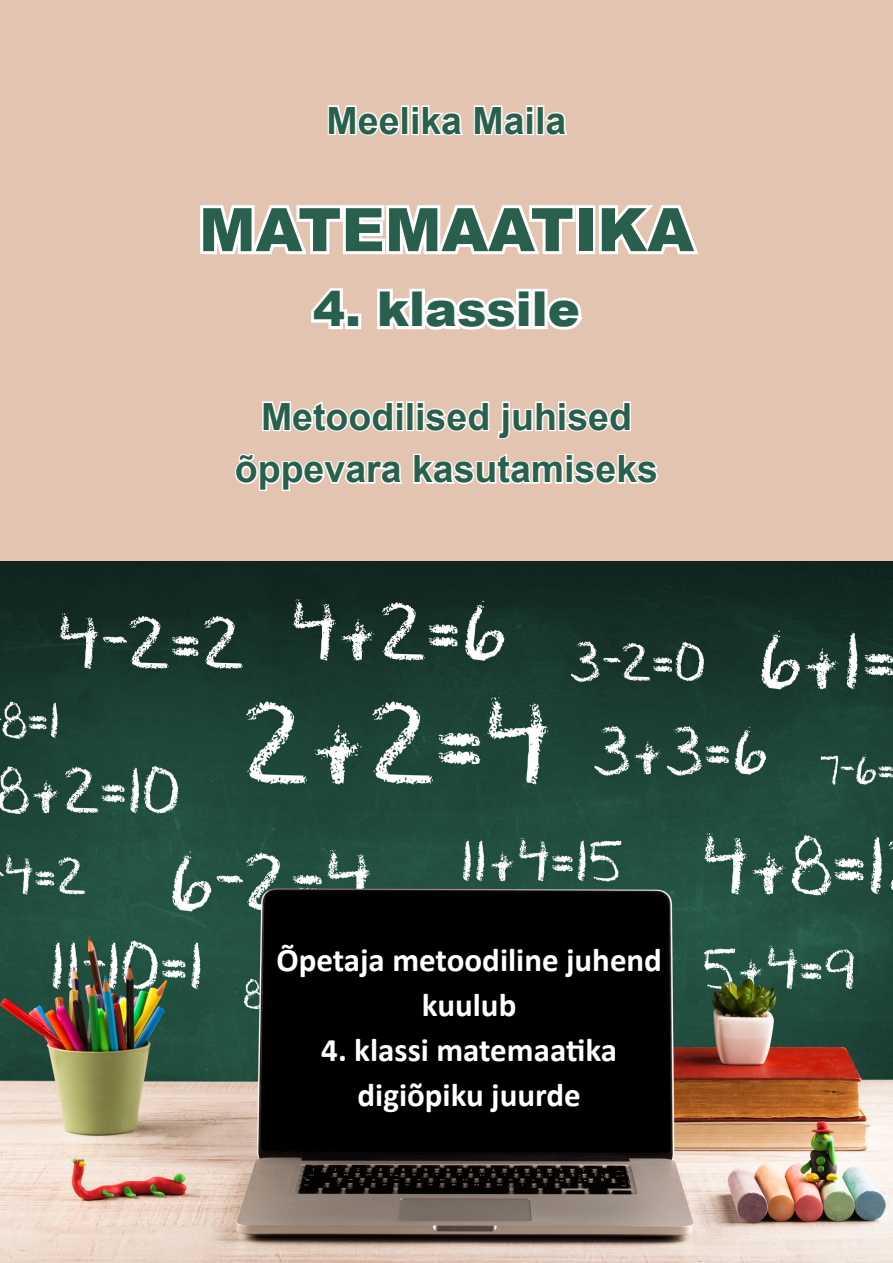
<style>
.page{position:relative;width:893px;height:1263px;background:#fff}
.page>*{position:absolute;margin:0;border:0;box-sizing:border-box;transform-origin:0 0}
.t1{font:900 60px "Arial";color:#29604d}
.t2{font:900 48px "Arial";color:#29604d}
.t3{font:700 37.5px/52.5px "Arial";color:#29604d;text-align:center}
.t4{font:700 33px/45px "Calibri";color:#fff;text-align:center}
</style>
<div class="page">
<div style="left:0;top:0;width:893px;height:668px;background:#e3c4b0"></div>
<img style="left:0;top:561px;width:893px;height:702px">
<svg style="left:327px;top:105px;width:74px;height:31px"></svg>
<div style="left:401px;top:105px;width:8px;height:30px;border:3px solid #fff"></div>
<svg style="left:411px;top:105px;width:52px;height:31px"></svg>
<svg style="left:473px;top:105px;width:61px;height:31px"></svg>
<div style="left:536px;top:105px;width:8px;height:30px;border:3px solid #fff"></div>
<svg style="left:543px;top:110px;width:25px;height:26px"></svg>
<svg style="left:200px;top:205px;width:378px;height:50px"></svg>
<div style="left:576px;top:205px;width:19px;height:49px;border:6px solid #fff"></div>
<svg style="left:598px;top:205px;width:101px;height:50px"></svg>
<svg style="left:311px;top:288px;width:39px;height:42px"></svg>
<div style="left:345px;top:314px;width:16px;height:15px;border:6px solid #fff"></div>
<svg style="left:377px;top:288px;width:158px;height:42px"></svg>
<div style="left:532px;top:289px;width:16px;height:40px;border:6px solid #fff"></div>
<svg style="left:542px;top:293px;width:41px;height:37px"></svg>
<svg style="left:262px;top:401px;width:142px;height:31px"></svg>
<div style="left:406px;top:401px;width:8px;height:30px;border:3px solid #fff"></div>
<svg style="left:416px;top:401px;width:215px;height:38px"></svg>
<svg style="left:235px;top:454px;width:168px;height:37px"></svg>
<svg style="left:413px;top:453px;width:245px;height:31px"></svg>
<p class="t3" style="left:327px;top:95px;width:241px">Meelika Maila</p>
<p class="t1" style="left:199px;top:186px;width:497px">MATEMAATIKA</p>
<p class="t2" style="left:313px;top:274px;width:268px">4. klassile</p>
<p class="t3" style="left:235px;top:391px;width:425px">Metoodilised juhised õppevara kasutamiseks</p>
<p class="t4" style="left:276px;top:937px;width:387px">Õpetaja metoodiline juhend kuulub</p>
<p class="t4" style="left:321px;top:1027px;width:297px">4. klassi matemaatika digiõpiku juurde</p>
</div>
